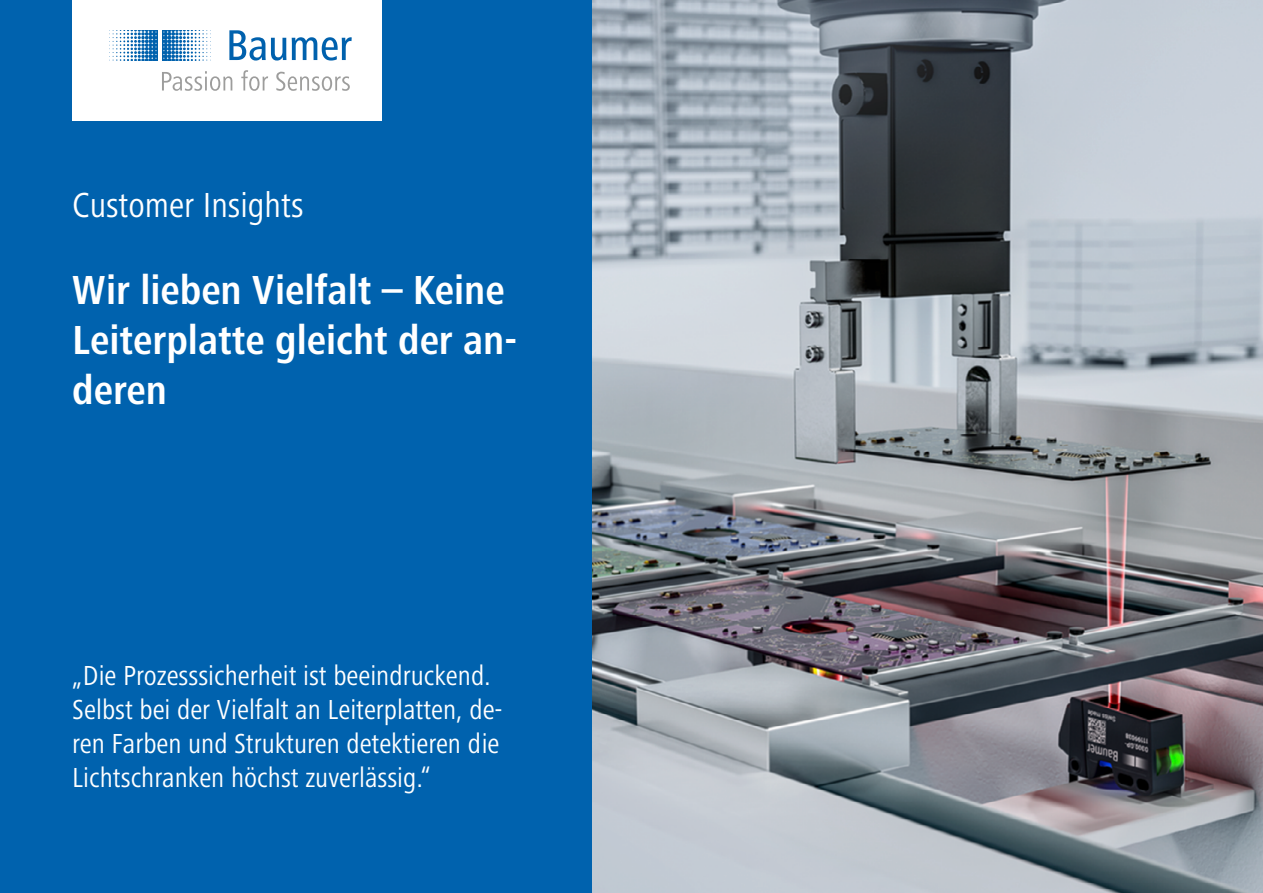
<style>
.page{position:relative;width:1263px;height:893px;background:#fff}
.page>*{position:absolute;margin:0;border:0;box-sizing:border-box;transform-origin:0 0}
.t1{font:700 condensed 42px/50.4px "Frutiger Next Pro";color:#fff}
.t2{font:condensed 36px "Frutiger Next Pro";color:#fff}
.t3{font:condensed 28.5px/34.2px "Frutiger Next Pro";color:#fff}
</style>
<div class="page">
<img style="left:591px;top:0;width:672px;height:893px">
<div style="left:0;top:0;width:591px;height:893px;background:#0062ae"></div>
<div style="left:72px;top:0;width:310px;height:120px;background:#fff"></div>
<svg style="left:229px;top:30px;width:57px;height:31px"></svg>
<svg style="left:292px;top:37px;width:60px;height:24px"></svg>
<svg style="left:109px;top:30px;width:102px;height:31px"></svg>
<svg style="left:162px;top:71px;width:70px;height:20px"></svg>
<svg style="left:241px;top:70px;width:27px;height:21px"></svg>
<svg style="left:276px;top:72px;width:74px;height:19px"></svg>
<p class="t2" style="left:72px;top:185px;width:233px">Customer Insights</p>
<h1 class="t1" style="left:72px;top:264px;width:446px">Wir lieben Vielfalt – Keine<br>Leiterplatte gleicht der an&shy;deren</h1>
<p class="t3" style="left:72px;top:658px;width:432px">„Die Prozesssicherheit ist beeindruckend.<br>Selbst bei der Vielfalt an Leiterplatten, de&shy;ren Farben und Strukturen detektieren die Lichtschranken höchst zuverlässig.“</p>
</div>
